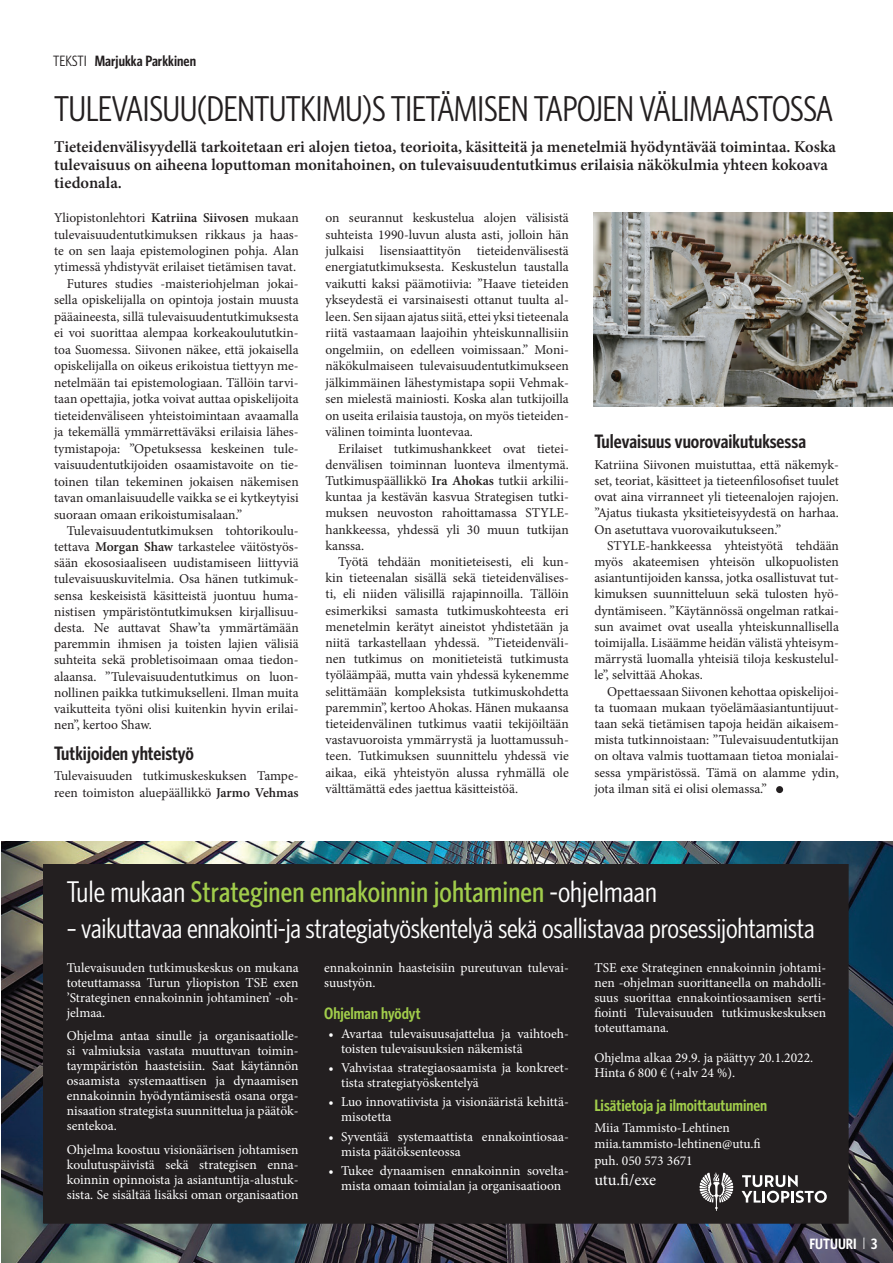
<style>
.page{position:relative;width:893px;height:1263px;background:#fff}
.page>*{position:absolute;margin:0;border:0;box-sizing:border-box;transform-origin:0 0}
.Otsikko_light{font:36px "Whitney Condensed";letter-spacing:-.02em;color:#231f20}
.Otsikko_light-2{font:500 30px "Whitney Condensed";color:#a1cd4b}
.Otsikko_light-3{font:28.5px "Whitney Condensed";letter-spacing:-.01em;color:#fff}
.Väliotsikko{font:600 19.5px "Whitney Condensed";color:#231f20}
.Ingressi{font:600 16.5px/18px "Minion Pro";color:#231f20}
.Leipäteksti_ei_sisen{font:600 16.5px "Whitney Condensed";color:#a1cd4b}
.Leipäteksti_ei_sisen-2{font:16.5px "Minion Pro";letter-spacing:-.01em;color:#fff}
.Kuvateksti{font:600 15px "Whitney Condensed";color:#231f20}
.Kuvateksti-2{font:600 15px "Whitney Condensed";color:#fff}
.Leipäteksti_sisennet{font:13.5px/16.2px "Minion Pro";color:#231f20;text-align:justify}
.Leipäteksti_ei_sisen-3{font:13.5px/15px "Minion Pro";color:#fff}
.Leipäteksti_ei_sisen-4{font:13.5px/16.5px "Minion Pro";color:#231f20;text-align:justify}
.s1{font-weight:400}
.s2{font-weight:600}
.s3{font-weight:400;color:#fff}
.s4{font-weight:300;font-size:16.5px}
</style>
<div class="page">
<img style="left:1px;top:841px;width:892px;height:422px">
<div style="left:44px;top:864px;width:804px;height:359px;background:#231f20"></div>
<div style="left:776px;top:786px;width:7px;height:7px;background:#231f20;border-radius:50%"></div>
<img style="left:594px;top:213px;width:299px;height:194px">
<svg style="left:699px;top:1172px;width:34px;height:39px"></svg>
<svg style="left:741px;top:1175px;width:86px;height:28px"></svg>
<p class="Kuvateksti" style="left:53px;top:51px;width:144px"><span class="s1">TEKSTI</span> Marjukka Parkkinen</p>
<p class="Otsikko_light" style="left:54px;top:87px;width:781px">TULEVAISUU(DENTUTKIMU)S TIETÄMISEN TAPOJEN VÄLIMAASTOSSA</p>
<p class="Ingressi" style="left:54px;top:137px;width:783px">Tieteidenvälisyydellä tarkoitetaan eri alojen tietoa, teorioita, käsitteitä ja menetelmiä hyödyntävää toimintaa. Koska tulevaisuus on aiheena loputtoman monitahoinen, on tulevaisuudentutkimus erilaisia näkökulmia yhteen kokoava tiedonala.</p>
<p class="Leipäteksti_ei_sisen-4" style="left:325px;top:210px;width:245px">on seurannut keskustelua alojen välisistä suhteista 1990-luvun alusta asti, jolloin hän julkaisi lisensiaattityön tieteidenvälisestä energiatutkimuksesta. Keskustelun taustalla vaikutti kaksi päämotiivia: ”Haave tieteiden ykseydestä ei varsinaisesti ottanut tuulta al&shy;leen. Sen sijaan ajatus siitä, ettei yksi tieteenala riitä vastaamaan laajoihin yhteiskunnallisiin ongelmiin, on edelleen voimissaan.” Moni&shy;näkökulmaiseen tulevaisuudentutkimukseen jälkimmäinen lähestymistapa sopii Vehmak&shy;sen mielestä mainiosti. Koska alan tutkijoilla on useita erilaisia taustoja, on myös tieteiden&shy;välinen toiminta luontevaa.</p>
<p class="Leipäteksti_sisennet" style="left:325px;top:440px;width:245px;text-indent:13px">Erilaiset tutkimushankkeet ovat tietei&shy;denvälisen toiminnan luonteva ilmentymä.<br>Tutkimuspäällikkö <span class="s2">Ira Ahokas</span> tutkii arkilii&shy;kuntaa ja kestävän kasvua Strategisen tutki&shy;muksen neuvoston rahoittamassa STYLE&shy;hankkeessa, yhdessä yli 30 muun tutkijan kanssa.</p>
<p class="Leipäteksti_sisennet" style="left:325px;top:554px;width:245px;text-indent:13px">Työtä tehdään monitieteisesti, eli kun&shy;kin tieteenalan sisällä sekä tieteidenvälises&shy;ti, eli niiden välisillä rajapinnoilla. Tällöin esimerkiksi samasta tutkimuskohteesta eri menetelmin kerätyt aineistot yhdistetään ja niitä tarkastellaan yhdessä. ”Tieteidenväli&shy;nen tutkimus on monitieteistä tutkimusta työläämpää, mutta vain yhdessä kykenemme selittämään kompleksista tutkimuskohdetta paremmin”, kertoo Ahokas. Hänen mukaansa tieteidenvälinen tutkimus vaatii tekijöiltään vastavuoroista ymmärrystä ja luottamussuh&shy;teen. Tutkimuksen suunnittelu yhdessä vie aikaa, eikä yhteistyön alussa ryhmällä ole välttämättä edes jaettua käsitteistöä.</p>
<p class="Leipäteksti_ei_sisen-4" style="left:54px;top:210px;width:246px">Yliopistonlehtori <span class="s2">Katriina Siivosen</span> mukaan tulevaisuudentutkimuksen rikkaus ja haas&shy;te on sen laaja epistemologinen pohja. Alan ytimessä yhdistyvät erilaiset tietämisen tavat.</p>
<p class="Leipäteksti_sisennet" style="left:54px;top:275px;width:246px;text-indent:13px">Futures studies -maisteriohjelman jokai&shy;sella opiskelijalla on opintoja jostain muusta pääaineesta, sillä tulevaisuudentutkimuksesta ei voi suorittaa alempaa korkeakoulututkin&shy;toa Suomessa. Siivonen näkee, että jokaisella opiskelijalla on oikeus erikoistua tiettyyn me&shy;netelmään tai epistemologiaan. Tällöin tarvi&shy;taan opettajia, jotka voivat auttaa opiskelijoita tieteidenväliseen yhteistoimintaan avaamalla ja tekemällä ymmärrettäväksi erilaisia lähes&shy;tymistapoja: ”Opetuksessa keskeinen tule&shy;vaisuudentutkijoiden osaamistavoite on tie&shy;toinen tilan tekeminen jokaisen näkemisen tavan omanlaisuudelle vaikka se ei kytkeytyisi suoraan omaan erikoistumisalaan.”</p>
<p class="Leipäteksti_sisennet" style="left:54px;top:522px;width:246px;text-indent:13px">Tulevaisuudentutkimuksen tohtorikoulu&shy;tettava <span class="s2">Morgan Shaw</span> tarkastelee väitöstyös&shy;sään ekososiaaliseen uudistamiseen liittyviä tulevaisuuskuvitelmia. Osa hänen tutkimuk&shy;sensa keskeisistä käsitteistä juontuu huma&shy;nistisen ympäristöntutkimuksen kirjallisuu&shy;desta. Ne auttavat Shaw’ta ymmärtämään paremmin ihmisen ja toisten lajien välisiä suhteita sekä probletisoimaan omaa tiedon&shy;alaansa. ”Tulevaisuudentutkimus on luon&shy;nollinen paikka tutkimukselleni. Ilman muita vaikutteita työni olisi kuitenkin hyvin erilai&shy;nen”, kertoo Shaw.</p>
<p class="Väliotsikko" style="left:54px;top:741px;width:141px">Tutkijoiden yhteistyö</p>
<p class="Leipäteksti_ei_sisen-4" style="left:54px;top:768px;width:246px">Tulevaisuuden tutkimuskeskuksen Tampe&shy;reen toimiston aluepäällikkö <span class="s2">Jarmo Vehmas</span></p>
<p class="Väliotsikko" style="left:594px;top:429px;width:213px">Tulevaisuus vuorovaikutuksessa</p>
<p class="Leipäteksti_ei_sisen-4" style="left:594px;top:456px;width:246px">Katriina Siivonen muistuttaa, että näkemyk&shy;set, teoriat, käsitteet ja tieteenfilosofiset tuulet ovat aina virranneet yli tieteenalojen rajojen. ”Ajatus tiukasta yksitieteisyydestä on harhaa.<br>On asetuttava vuorovaikutukseen.”</p>
<p class="Leipäteksti_sisennet" style="left:594px;top:537px;width:246px;text-indent:13px">STYLE-hankkeessa yhteistyötä tehdään myös akateemisen yhteisön ulkopuolisten asiantuntijoiden kanssa, jotka osallistuvat tut&shy;kimuksen suunnitteluun sekä tulosten hyö&shy;dyntämiseen. ”Käytännössä ongelman ratkai&shy;sun avaimet ovat usealla yhteiskunnallisella toimijalla. Lisäämme heidän välistä yhteisym&shy;märrystä luomalla yhteisiä tiloja keskustelul&shy;le”, selvittää Ahokas.</p>
<p class="Leipäteksti_sisennet" style="left:594px;top:683px;width:246px;text-indent:13px">Opettaessaan Siivonen kehottaa opiskelijoi&shy;ta tuomaan mukaan työelämäasiantuntijuut&shy;taan sekä tietämisen tapoja heidän aikaisem&shy;mista tutkinnoistaan: ”Tulevaisuudentutkijan on oltava valmis tuottamaan tietoa monialai&shy;sessa ympäristössä. Tämä on alamme ydin, jota ilman sitä ei olisi olemassa.”</p>
<p class="Otsikko_light-2" style="left:67px;top:873px;width:592px"><span class="s3">Tule mukaan</span> Strateginen ennakoinnin johtaminen <span class="s3">-ohjelmaan</span></p>
<p class="Otsikko_light-3" style="left:67px;top:911px;width:749px">– vaikuttavaa ennakointi-ja strategiatyöskentelyä sekä osallistavaa prosessijohtamista</p>
<p class="Leipäteksti_ei_sisen-3" style="left:324px;top:960px;width:246px">ennakoinnin haasteisiin pureutuvan tulevai&shy;suustyön.</p>
<p class="Leipäteksti_ei_sisen" style="left:324px;top:1002px;width:98px">Ohjelman hyödyt</p>
<p class="Leipäteksti_ei_sisen-3" style="left:341px;top:1026px;width:229px;text-indent:-13px">• Avartaa tulevaisuusajattelua ja vaihtoeh&shy;toisten tulevaisuuksien näkemistä</p>
<p class="Leipäteksti_ei_sisen-3" style="left:341px;top:1060px;width:229px;text-indent:-13px">• Vahvistaa strategiaosaamista ja konkreet&shy;tista strategiatyöskentelyä</p>
<p class="Leipäteksti_ei_sisen-3" style="left:341px;top:1094px;width:229px;text-indent:-13px">• Luo innovatiivista ja visionääristä kehittä&shy;misotetta</p>
<p class="Leipäteksti_ei_sisen-3" style="left:341px;top:1129px;width:229px;text-indent:-13px">• Syventää systemaattista ennakointiosaa&shy;mista päätöksenteossa</p>
<p class="Leipäteksti_ei_sisen-3" style="left:328px;top:1163px;width:242px;text-align:center">• Tukee dynaamisen ennakoinnin sovelta&shy;mista omaan toimialan ja organisaatioon</p>
<p class="Leipäteksti_ei_sisen-3" style="left:67px;top:960px;width:233px;text-align:justify">Tulevaisuuden tutkimuskeskus on mukana toteuttamassa Turun yliopiston TSE exen ’Strateginen ennakoinnin johtaminen’ -oh&shy;jelmaa.</p>
<p class="Leipäteksti_ei_sisen-3" style="left:67px;top:1028px;width:233px;text-align:justify">Ohjelma antaa sinulle ja organisaatiolle&shy;si valmiuksia vastata muuttuvan toimin&shy;taympäristön haasteisiin. Saat käytännön osaamista systemaattisen ja dynaamisen ennakoinnin hyödyntämisestä osana orga&shy;nisaation strategista suunnittelua ja päätök&shy;sentekoa.</p>
<p class="Leipäteksti_ei_sisen-3" style="left:67px;top:1142px;width:233px;text-align:justify">Ohjelma koostuu visionäärisen johtamisen koulutuspäivistä sekä strategisen enna&shy;koinnin opinnoista ja asiantuntija-alustuk&shy;sista. Se sisältää lisäksi oman organisaation</p>
<p class="Leipäteksti_ei_sisen-3" style="left:594px;top:960px;width:233px;text-align:justify">TSE exe Strateginen ennakoinnin johtami&shy;nen -ohjelman suorittaneella on mahdolli&shy;suus suorittaa ennakointiosaamisen serti&shy;fiointi Tulevaisuuden tutkimuskeskuksen toteuttamana.</p>
<p class="Leipäteksti_ei_sisen-3" style="left:594px;top:1050px;width:220px">Ohjelma alkaa 29.9. ja päättyy 20.1.2022.<br>Hinta 6 800 € (+alv 24 %).</p>
<p class="Leipäteksti_ei_sisen" style="left:594px;top:1095px;width:174px">Lisätietoja ja ilmoittautuminen</p>
<p class="Leipäteksti_ei_sisen-3" style="left:594px;top:1119px;width:168px;line-height:16.5px">Miia Tammisto-Lehtinen miia.tammisto-lehtinen@utu.fi puh. 050 573 3671</p>
<p class="Leipäteksti_ei_sisen-2" style="left:594px;top:1169px;width:63px">utu.fi/exe</p>
<p class="Kuvateksti-2" style="left:809px;top:1234px;width:70px">FUTUURI <span class="s4">I</span> 3</p>
</div>
